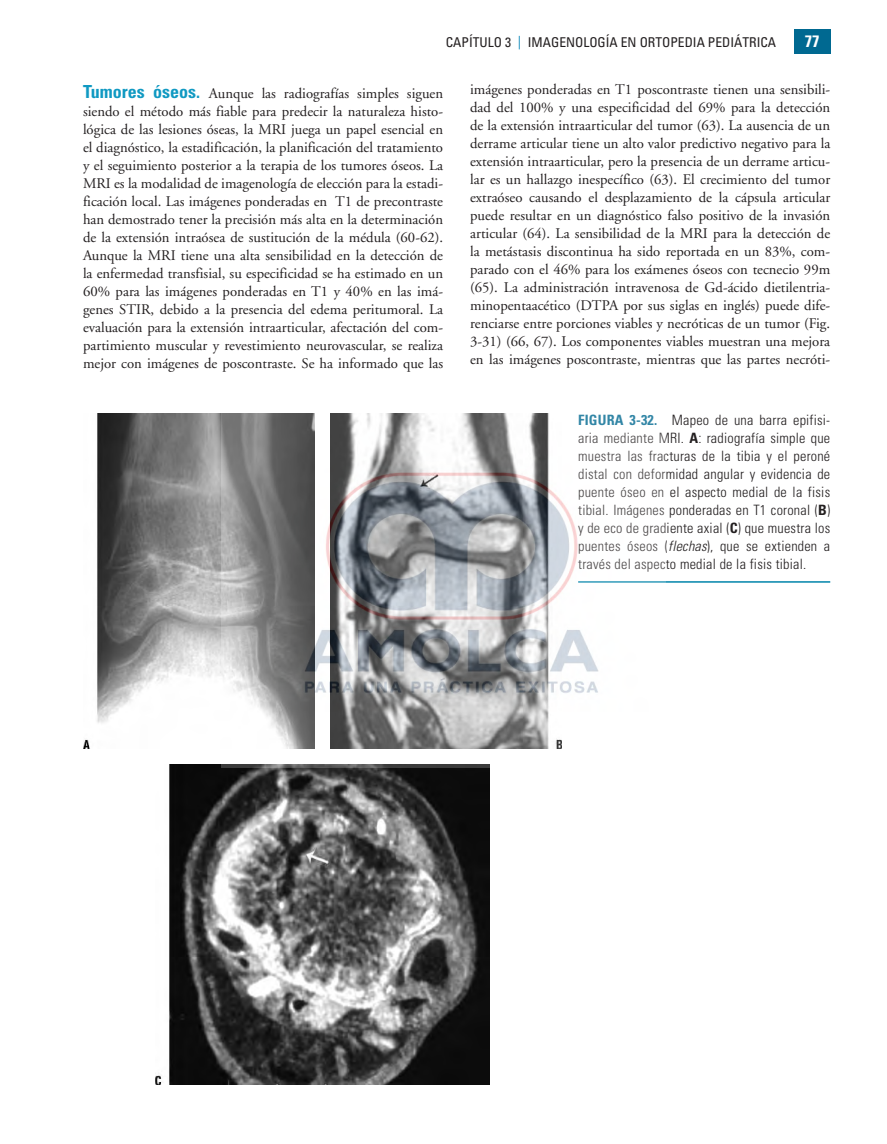
<style>
.page{position:relative;width:887px;height:1144px;background:#fff}
.page>*{position:absolute;margin:0;border:0;box-sizing:border-box;transform-origin:0 0}
.t1{font:700 condensed 16.5px "Univers";color:#fff}
.t2{font:14.7px/18px "Adobe Garamond";color:#231f20;text-align:justify}
.t3{font:300 condensed 14.25px/18px "Univers";letter-spacing:.015em;color:#231f20;text-align:justify}
.t4{font:condensed 13.5px "Univers";color:#231f20}
.s1{color:#0083b6}
.s2{font-family:"Univers";font-weight:700;font-stretch:condensed;font-size:18px;color:#1099c2}
.s3{font-weight:700;color:#006991}
.s4{font-weight:700}
.s5{font-style:italic}
</style>
<div class="page">
<div style="left:794px;top:30px;width:36px;height:24px;background:#006991"></div>
<hr style="left:578px;top:581px;width:252px;height:2px;background:#0184aa">
<img style="left:83px;top:414px;width:139px;height:334px">
<img style="left:155px;top:765px;width:334px;height:320px">
<img style="left:222px;top:413px;width:443px;height:355px">
<p class="t4" style="left:446px;top:34px;width:332px">CAPÍTULO 3 <span class="s1">|</span> IMAGENOLOGÍA EN ORTOPEDIA PEDIÁTRICA</p>
<p class="t1" style="left:805px;top:31px;width:16px">77</p>
<p class="t2" style="left:83px;top:85px;width:362px"><span class="s2">Tumores óseos.</span> Aunque las radiografías simples siguen siendo el método más fiable para predecir la naturaleza histo&shy;lógica de las lesiones óseas, la MRI juega un papel esencial en el diagnóstico, la estadificación, la planificación del tratamiento y el seguimiento posterior a la terapia de los tumores óseos. La MRI es la modalidad de imagenología de elección para la estadi&shy;ficación local. Las imágenes ponderadas en T1 de precontraste han demostrado tener la precisión más alta en la determinación de la extensión intraósea de sustitución de la médula (60-62).<br>Aunque la MRI tiene una alta sensibilidad en la detección de la enfermedad transfisial, su especificidad se ha estimado en un 60% para las imágenes ponderadas en T1 y 40% en las imá&shy;genes STIR, debido a la presencia del edema peritumoral. La evaluación para la extensión intraarticular, afectación del com&shy;partimiento muscular y revestimiento neurovascular, se realiza mejor con imágenes de poscontraste. Se ha informado que las</p>
<p class="t2" style="left:470px;top:81px;width:362px">imágenes ponderadas en T1 poscontraste tienen una sensibili&shy;dad del 100% y una especificidad del 69% para la detección de la extensión intraarticular del tumor (63). La ausencia de un derrame articular tiene un alto valor predictivo negativo para la extensión intraarticular, pero la presencia de un derrame articu&shy;lar es un hallazgo inespecífico (63). El crecimiento del tumor extraóseo causando el desplazamiento de la cápsula articular puede resultar en un diagnóstico falso positivo de la invasión articular (64). La sensibilidad de la MRI para la detección de la metástasis discontinua ha sido reportada en un 83%, com&shy;parado con el 46% para los exámenes óseos con tecnecio 99m (65). La administración intravenosa de Gd-ácido dietilentria&shy;minopentaacético (DTPA por sus siglas en inglés) puede dife&shy;renciarse entre porciones viables y necróticas de un tumor (Fig.<br>3-31) (66, 67). Los componentes viables muestran una mejora en las imágenes poscontraste, mientras que las partes necróti-</p>
<p class="t3" style="left:578px;top:411px;width:254px"><span class="s3">FIGURA 3-32.</span> Mapeo de una barra epifisi&shy;aria mediante MRI. <span class="s4">A</span>: radiografía simple que muestra las fracturas de la tibia y el peroné distal con deformidad angular y evidencia de puente óseo en el aspecto medial de la fisis tibial. Imágenes ponderadas en T1 coronal (<span class="s4">B</span>) y de eco de gradiente axial (<span class="s4">C</span>) que muestra los puentes óseos (<span class="s5">flechas</span>), que se extienden a través del aspecto medial de la fisis tibial.</p>
</div>
